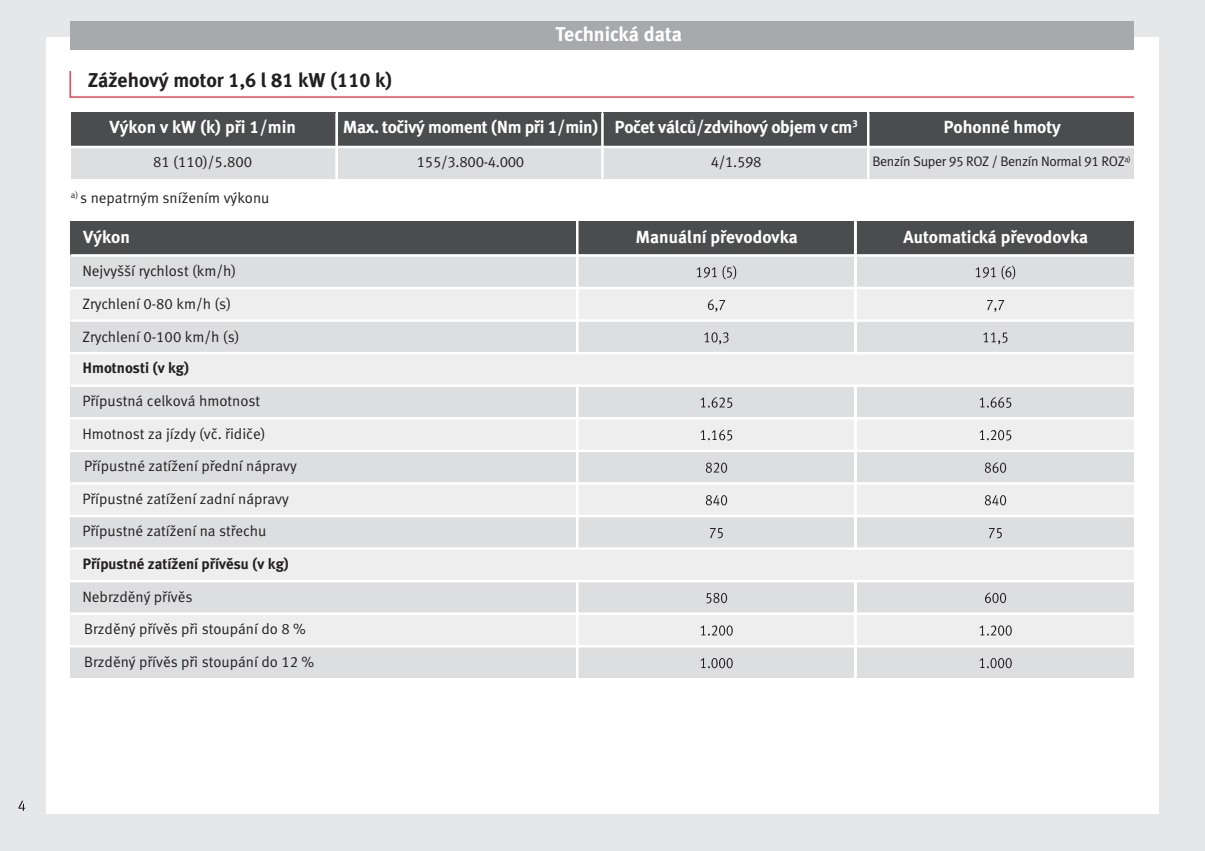
<style>
.page{position:relative;width:1205px;height:851px;background:#fff}
.page>*{position:absolute;margin:0;border:0;box-sizing:border-box;transform-origin:0 0}
.t1{font:20px "Seat Meta Bold CE";color:#231f20}
.t2{font:20px "Seat Meta Bold CE";color:#fff}
.t3{font:17.5px "Seat Meta Bold CE";color:#fff}
.t4{font:17.5px "Seat Meta Bold CE";letter-spacing:-.02em;color:#fff}
.t5{font:15px/32.5px "Seat Meta Normal CE";color:#231f20}
.t6{font:15px "Seat Meta Bold CE";color:#231f20}
.t7{font:15px "Seat Meta Normal CE";letter-spacing:-.02em;color:#231f20}
.t8{font:13.75px "Seat Meta Normal CE";letter-spacing:-.025em;color:#231f20}
</style>
<div class="page">
<div style="left:0;top:0;width:1205px;height:850px;background:#e6e7e9"></div>
<div style="left:46px;top:37px;width:1113px;height:776px;background:#fff"></div>
<div style="left:71px;top:21px;width:1063px;height:29px;background:#a8a9ad"></div>
<hr style="left:70px;top:96px;width:1064px;height:2px;background:#ed1a33">
<svg style="left:70px;top:71px;width:1px;height:27px"></svg>
<div style="left:71px;top:113px;width:264px;height:33px;background:#4b4c4d"></div>
<div style="left:338px;top:113px;width:263px;height:33px;background:#4b4c4d"></div>
<div style="left:604px;top:113px;width:263px;height:33px;background:#4b4c4d"></div>
<div style="left:869px;top:113px;width:265px;height:33px;background:#4b4c4d"></div>
<div style="left:71px;top:148px;width:264px;height:30px;background:#dddee0"></div>
<div style="left:338px;top:148px;width:263px;height:30px;background:#dddee0"></div>
<div style="left:604px;top:148px;width:263px;height:30px;background:#dddee0"></div>
<div style="left:869px;top:148px;width:265px;height:30px;background:#dddee0"></div>
<div style="left:71px;top:221px;width:505px;height:33px;background:#4b4c4d"></div>
<div style="left:578px;top:221px;width:276px;height:33px;background:#4b4c4d"></div>
<div style="left:857px;top:221px;width:277px;height:33px;background:#4b4c4d"></div>
<div style="left:71px;top:256px;width:505px;height:31px;background:#dddee0"></div>
<div style="left:578px;top:256px;width:276px;height:31px;background:#dddee0"></div>
<svg style="left:696px;top:267px;width:20px;height:11px"></svg>
<svg style="left:722px;top:265px;width:14px;height:14px"></svg>
<div style="left:857px;top:256px;width:277px;height:31px;background:#dddee0"></div>
<svg style="left:975px;top:267px;width:20px;height:11px"></svg>
<svg style="left:1001px;top:265px;width:14px;height:14px"></svg>
<div style="left:71px;top:289px;width:505px;height:30px;background:#eeeeef"></div>
<div style="left:578px;top:289px;width:276px;height:30px;background:#eeeeef"></div>
<svg style="left:708px;top:299px;width:17px;height:13px"></svg>
<div style="left:857px;top:289px;width:277px;height:30px;background:#eeeeef"></div>
<svg style="left:987px;top:300px;width:17px;height:12px"></svg>
<div style="left:71px;top:322px;width:505px;height:30px;background:#dddee0"></div>
<div style="left:578px;top:322px;width:276px;height:30px;background:#dddee0"></div>
<svg style="left:704px;top:332px;width:24px;height:12px"></svg>
<div style="left:857px;top:322px;width:277px;height:30px;background:#dddee0"></div>
<svg style="left:983px;top:332px;width:24px;height:12px"></svg>
<div style="left:71px;top:354px;width:1063px;height:30px;background:#eeeeef"></div>
<div style="left:71px;top:387px;width:505px;height:30px;background:#dddee0"></div>
<div style="left:578px;top:387px;width:276px;height:30px;background:#dddee0"></div>
<svg style="left:700px;top:397px;width:32px;height:11px"></svg>
<div style="left:857px;top:387px;width:277px;height:30px;background:#dddee0"></div>
<svg style="left:979px;top:397px;width:32px;height:11px"></svg>
<div style="left:71px;top:419px;width:505px;height:30px;background:#eeeeef"></div>
<div style="left:578px;top:419px;width:276px;height:30px;background:#eeeeef"></div>
<svg style="left:700px;top:429px;width:32px;height:11px"></svg>
<div style="left:857px;top:419px;width:277px;height:30px;background:#eeeeef"></div>
<svg style="left:979px;top:430px;width:32px;height:10px"></svg>
<div style="left:71px;top:452px;width:505px;height:30px;background:#dddee0"></div>
<div style="left:578px;top:452px;width:276px;height:30px;background:#dddee0"></div>
<svg style="left:706px;top:462px;width:21px;height:10px"></svg>
<div style="left:857px;top:452px;width:277px;height:30px;background:#dddee0"></div>
<svg style="left:985px;top:462px;width:21px;height:10px"></svg>
<div style="left:71px;top:484px;width:505px;height:30px;background:#eeeeef"></div>
<div style="left:578px;top:484px;width:276px;height:30px;background:#eeeeef"></div>
<svg style="left:706px;top:495px;width:21px;height:10px"></svg>
<div style="left:857px;top:484px;width:277px;height:30px;background:#eeeeef"></div>
<svg style="left:985px;top:495px;width:21px;height:10px"></svg>
<div style="left:71px;top:517px;width:505px;height:30px;background:#dddee0"></div>
<div style="left:578px;top:517px;width:276px;height:30px;background:#dddee0"></div>
<svg style="left:710px;top:528px;width:13px;height:10px"></svg>
<div style="left:857px;top:517px;width:277px;height:30px;background:#dddee0"></div>
<svg style="left:989px;top:528px;width:13px;height:10px"></svg>
<div style="left:71px;top:549px;width:1063px;height:30px;background:#eeeeef"></div>
<div style="left:71px;top:582px;width:505px;height:30px;background:#dddee0"></div>
<div style="left:578px;top:582px;width:276px;height:30px;background:#dddee0"></div>
<svg style="left:706px;top:592px;width:21px;height:11px"></svg>
<div style="left:857px;top:582px;width:277px;height:30px;background:#dddee0"></div>
<svg style="left:985px;top:592px;width:21px;height:11px"></svg>
<div style="left:71px;top:615px;width:505px;height:30px;background:#eeeeef"></div>
<div style="left:578px;top:615px;width:276px;height:30px;background:#eeeeef"></div>
<svg style="left:700px;top:625px;width:33px;height:10px"></svg>
<div style="left:857px;top:615px;width:277px;height:30px;background:#eeeeef"></div>
<svg style="left:979px;top:625px;width:33px;height:10px"></svg>
<div style="left:71px;top:647px;width:505px;height:30px;background:#dddee0"></div>
<div style="left:578px;top:647px;width:276px;height:30px;background:#dddee0"></div>
<svg style="left:700px;top:658px;width:33px;height:10px"></svg>
<div style="left:857px;top:647px;width:277px;height:30px;background:#dddee0"></div>
<svg style="left:979px;top:658px;width:33px;height:10px"></svg>
<svg style="left:18px;top:800px;width:7px;height:10px"></svg>
<h1 class="t1" style="left:88px;top:68px;width:306px">Zážehový motor 1,6 l 81 kW (110 k)</h1>
<h1 class="t2" style="left:555px;top:22px;width:128px">Technická data</h1>
<p class="t3" style="left:109px;top:116px;width:188px">Výkon v kW (k) při 1/min</p>
<p class="t4" style="left:343px;top:116px;width:516px">Max. točivý moment (Nm při 1/min) Počet válců/zdvihový objem v cm<sup>3</sup></p>
<p class="t3" style="left:943px;top:116px;width:119px">Pohonné hmoty</p>
<p class="t5" style="left:153px;top:146px;width:101px">81 (110)/5.800</p>
<p class="t7" style="left:417px;top:154px;width:109px">155/3.800-4.000</p>
<p class="t5" style="left:711px;top:146px;width:52px">4/1.598</p>
<p class="t8" style="left:872px;top:154px;width:260px">Benzín Super 95 ROZ / Benzín Normal 91 ROZ<sup>a)</sup></p>
<p class="t5" style="left:71px;top:182px;width:200px"><sup>a)</sup> s nepatrným snížením výkonu</p>
<p class="t3" style="left:635px;top:226px;width:164px">Manuální převodovka</p>
<p class="t3" style="left:903px;top:226px;width:186px">Automatická převodovka</p>
<p class="t3" style="left:83px;top:226px;width:48px">Výkon</p>
<p class="t5" style="left:82px;top:254px;width:155px">Nejvyšší rychlost (km/h)</p>
<p class="t5" style="left:82px;top:287px;width:159px">Zrychlení 0-80 km/h (s)<br>Zrychlení 0-100 km/h (s)</p>
<p class="t6" style="left:82px;top:359px;width:108px">Hmotnosti (v kg)</p>
<p class="t5" style="left:82px;top:384px;width:216px">Přípustná celková hmotnost<br>Hmotnost za jízdy (vč. řidiče)<br>Přípustné zatížení přední nápravy<br>Přípustné zatížení zadní nápravy<br>Přípustné zatížení na střechu</p>
<p class="t6" style="left:82px;top:554px;width:208px">Přípustné zatížení přívěsu (v kg)</p>
<p class="t5" style="left:82px;top:580px;width:233px">Nebrzděný přívěs<br>Brzděný přívěs při stoupání do 8 %<br>Brzděný přívěs při stoupání do 12 %</p>
</div>
